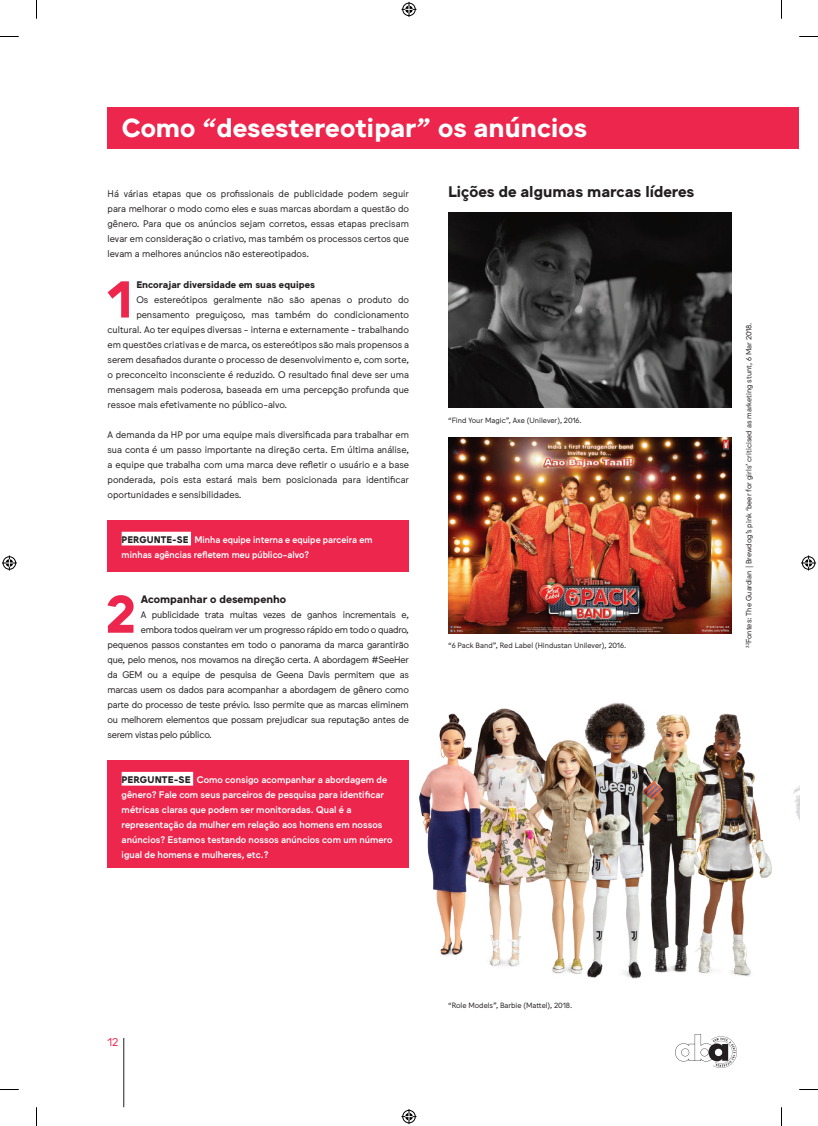
<style>
.page{position:relative;width:818px;height:1126px;background:#fff}
.page>*{position:absolute;margin:0;border:0;box-sizing:border-box;transform-origin:0 0}
.t1{font:700 52.62px "Jungka";color:#ed264d}
.t2{font:700 51.38px "Jungka";color:#ed264d}
.t3{font:700 25.62px "Jungka";color:#fff}
.t4{font:700 15px "Jungka";color:#231f20}
.t5{font:11.25px "Jungka";color:#ed264d}
.t6{font:700 10.62px "Jungka";color:#231f20}
.t7{font:9.38px/15px "Jungka";letter-spacing:-.005em;color:#231f20;text-align:justify}
.t8{font:500 9.38px/15px "Jungka";color:#fff}
.t9{font:700 9.38px "Jungka";color:#231f20}
.t10{font:7.5px "Jungka";color:#231f20}
.s1{font-weight:700;color:#231f20}
</style>
<div class="page">
<hr style="left:123px;top:1037px;width:1px;height:70px;background:#231f20">
<svg style="left:675px;top:1034px;width:61px;height:33px"></svg>
<div style="left:107px;top:520px;width:301px;height:52px;background:#ed264d"></div>
<div style="left:107px;top:760px;width:301px;height:107px;background:#ed264d"></div>
<div style="left:108px;top:107px;width:690px;height:42px;background:#ed264d"></div>
<img style="left:448px;top:212px;width:283px;height:195px">
<img style="left:448px;top:438px;width:283px;height:195px">
<img style="left:419px;top:702px;width:379px;height:277px">
<div style="left:122px;top:531px;width:69px;height:14px;background:#fff"></div>
<div style="left:122px;top:771px;width:71px;height:14px;background:#fff"></div>
<svg style="left:0;top:36px;width:19px;height:1px"></svg>
<svg style="left:799px;top:36px;width:18px;height:1px"></svg>
<svg style="left:0;top:1089px;width:19px;height:1px"></svg>
<svg style="left:799px;top:1089px;width:18px;height:1px"></svg>
<svg style="left:36px;top:0;width:1px;height:19px"></svg>
<svg style="left:36px;top:1107px;width:1px;height:18px"></svg>
<svg style="left:401px;top:2px;width:15px;height:15px"></svg>
<div style="left:401px;top:1108px;width:15px;height:16px;border:3px solid #fff;border-radius:50%"></div>
<svg style="left:401px;top:1108px;width:15px;height:15px"></svg>
<svg style="left:2px;top:555px;width:15px;height:15px"></svg>
<svg style="left:801px;top:555px;width:14px;height:15px"></svg>
<h3 class="t3" style="left:122px;top:114px;width:466px">Como “desestereotipar” os anúncios</h3>
<p class="t7" style="left:107px;top:187px;width:303px">Há várias etapas que os profissionais de publicidade podem seguir para melhorar o modo como eles e suas marcas abordam a questão do gênero. Para que os anúncios sejam corretos, essas etapas precisam levar em consideração o criativo, mas também os processos certos que levam a melhores anúncios não estereotipados.</p>
<h2 class="t2" style="left:107px;top:270px;width:28px">1</h2>
<p class="t9" style="left:136px;top:279px;width:180px">Encorajar diversidade em suas equipes</p>
<p class="t7" style="left:136px;top:292px;width:274px">Os estereótipos geralmente não são apenas o produto do</p>
<p class="t7" style="left:136px;top:307px;width:274px">pensamento preguiçoso, mas também do condicionamento</p>
<p class="t7" style="left:107px;top:322px;width:303px">cultural. Ao ter equipes diversas - interna e externamente - trabalhando</p>
<p class="t7" style="left:107px;top:337px;width:303px">em questões criativas e de marca, os estereótipos são mais propensos a</p>
<p class="t7" style="left:107px;top:352px;width:303px">serem desafiados durante o processo de desenvolvimento e, com sorte,</p>
<p class="t7" style="left:107px;top:367px;width:303px">o preconceito inconsciente é reduzido. O resultado final deve ser uma</p>
<p class="t7" style="left:107px;top:382px;width:303px">mensagem mais poderosa, baseada em uma percepção profunda que</p>
<p class="t7" style="left:107px;top:397px;width:181px">ressoe mais efetivamente no público-alvo.</p>
<p class="t7" style="left:107px;top:427px;width:303px">A demanda da HP por uma equipe mais diversificada para trabalhar em sua conta é um passo importante na direção certa. Em última análise, a equipe que trabalha com uma marca deve refletir o usuário e a base ponderada, pois esta estará mais bem posicionada para identificar oportunidades e sensibilidades.</p>
<p class="t8" style="left:122px;top:532px;width:252px"><span class="s1">PERGUNTE-SE</span> Minha equipe interna e equipe parceira em minhas agências refletem meu público-alvo?</p>
<h1 class="t1" style="left:105px;top:583px;width:32px">2</h1>
<p class="t6" style="left:141px;top:592px;width:147px">Acompanhar o desempenho</p>
<p class="t7" style="left:141px;top:607px;width:269px">A publicidade trata muitas vezes de ganhos incrementais e,</p>
<p class="t7" style="left:141px;top:622px;width:269px">embora todos queiram ver um progresso rápido em todo o quadro,</p>
<p class="t7" style="left:107px;top:637px;width:303px">pequenos passos constantes em todo o panorama da marca garantirão</p>
<p class="t7" style="left:107px;top:652px;width:303px">que, pelo menos, nos movamos na direção certa. A abordagem #SeeHer</p>
<p class="t7" style="left:107px;top:667px;width:303px">da GEM ou a equipe de pesquisa de Geena Davis permitem que as</p>
<p class="t7" style="left:107px;top:682px;width:303px">marcas usem os dados para acompanhar a abordagem de gênero como</p>
<p class="t7" style="left:107px;top:697px;width:303px">parte do processo de teste prévio. Isso permite que as marcas eliminem</p>
<p class="t7" style="left:107px;top:712px;width:303px">ou melhorem elementos que possam prejudicar sua reputação antes de</p>
<p class="t7" style="left:107px;top:727px;width:106px">serem vistas pelo público.</p>
<p class="t8" style="left:122px;top:772px;width:272px"><span class="s1">PERGUNTE-SE</span> Como consigo acompanhar a abordagem de gênero? Fale com seus parceiros de pesquisa para identificar métricas claras que podem ser monitoradas. Qual é a representação da mulher em relação aos homens em nossos anúncios? Estamos testando nossos anúncios com um número igual de homens e mulheres, etc.?</p>
<h3 class="t4" style="left:447px;top:183px;width:248px">Lições de algumas marcas líderes</h3>
<p class="t10" style="left:447px;top:415px;width:135px">“Find Your Magic”, Axe (Unilever), 2016.</p>
<p class="t10" style="left:447px;top:640px;width:180px">“6 Pack Band”, Red Label (Hindustan Unilever), 2016.</p>
<p class="t10" style="left:744px;top:647px;width:327px;rotate:-90deg"><sup>32</sup>Fontes: The Guardian | Brewdog’s pink ‘beer for girls’ criticised as marketing stunt, 6 Mar 2018.</p>
<p class="t5" style="left:107px;top:1035px;width:12px">12</p>
<p class="t10" style="left:447px;top:1000px;width:126px">“Role Models”, Barbie (Mattel), 2018.</p>
</div>
